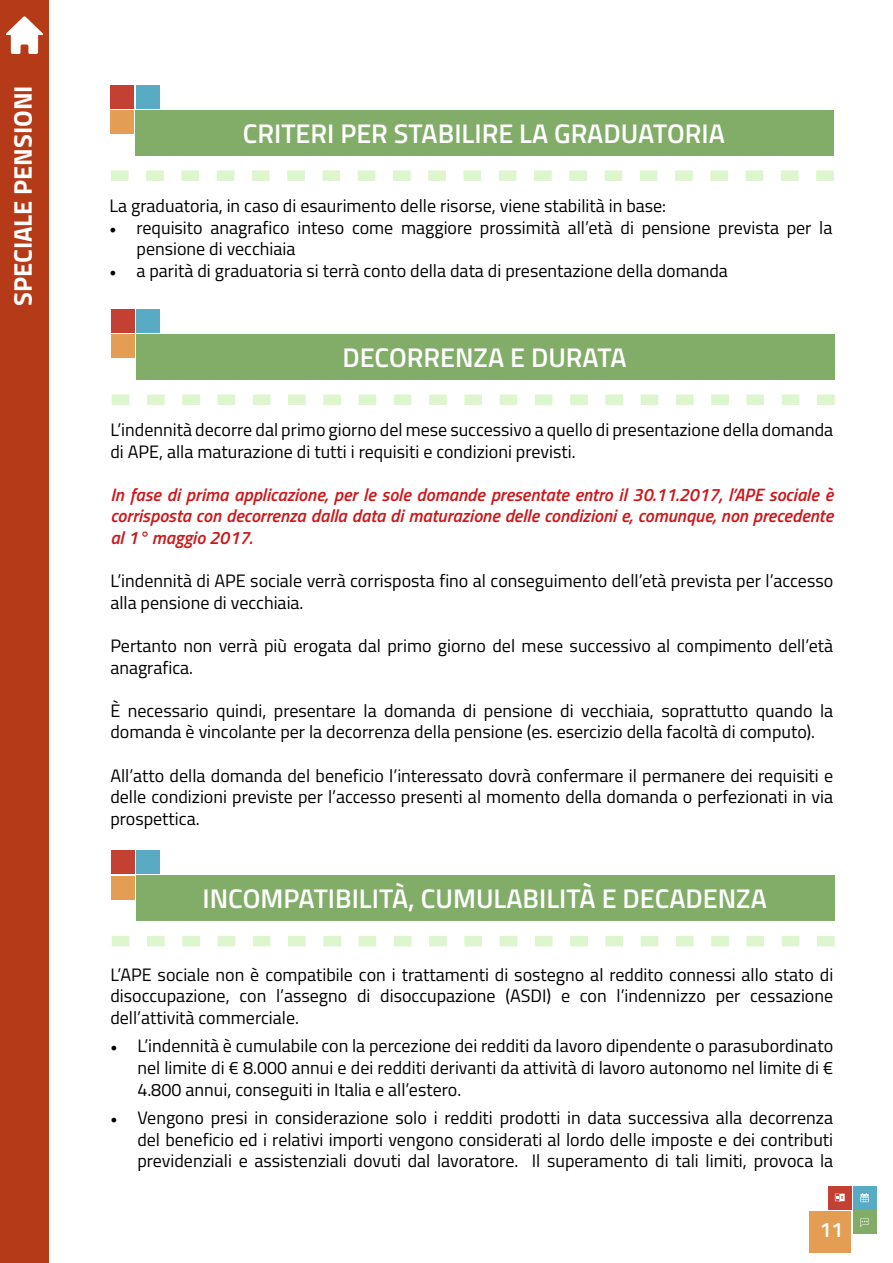
<style>
.page{position:relative;width:893px;height:1263px;background:#fff}
.page>*{position:absolute;margin:0;border:0;box-sizing:border-box;transform-origin:0 0}
.t1{font:600 27px "Titillium Web";color:#fff}
.t2{font:700 25.5px "Titillium Web";color:#fff}
.t3{font:600 21px "Titillium Web";color:#fff}
.t4{font:18px/21.6px "Titillium Web";color:#000}
.t5{font:italic 600 18px/21.6px "Titillium Web";color:#cd171a;text-align:justify}
.s1{font-family:"Minion Pro"}
</style>
<div class="page">
<div style="left:809px;top:1211px;width:42px;height:42px;background:#e39e54"></div>
<div style="left:828px;top:1186px;width:23px;height:23px;background:#c44033"></div>
<svg style="left:835px;top:1193px;width:10px;height:8px"></svg>
<div style="left:853px;top:1186px;width:23px;height:23px;background:#59abc4"></div>
<div style="left:853px;top:1211px;width:23px;height:23px;background:#82ad69"></div>
<svg style="left:860px;top:1193px;width:9px;height:9px"></svg>
<svg style="left:860px;top:1218px;width:9px;height:9px"></svg>
<div style="left:0;top:0;width:49px;height:1263px;background:#b53a18"></div>
<svg style="left:6px;top:16px;width:37px;height:38px"></svg>
<div style="left:110px;top:110px;width:24px;height:24px;background:#e39e54"></div>
<div style="left:110px;top:85px;width:24px;height:24px;background:#c44033"></div>
<div style="left:136px;top:85px;width:23px;height:24px;background:#59abc4"></div>
<div style="left:136px;top:110px;width:698px;height:45px;background:#82ad69"></div>
<svg style="left:111px;top:170px;width:723px;height:11px"></svg>
<div style="left:111px;top:334px;width:24px;height:24px;background:#e39e54"></div>
<div style="left:111px;top:309px;width:24px;height:24px;background:#c44033"></div>
<div style="left:137px;top:309px;width:23px;height:24px;background:#59abc4"></div>
<div style="left:137px;top:334px;width:698px;height:45px;background:#82ad69"></div>
<svg style="left:112px;top:394px;width:723px;height:11px"></svg>
<div style="left:111px;top:876px;width:24px;height:24px;background:#e39e54"></div>
<div style="left:111px;top:850px;width:24px;height:24px;background:#c44033"></div>
<div style="left:137px;top:850px;width:23px;height:24px;background:#59abc4"></div>
<div style="left:137px;top:876px;width:698px;height:45px;background:#82ad69"></div>
<svg style="left:112px;top:936px;width:723px;height:10px"></svg>
<h2 class="t2" style="left:3px;top:306px;width:222px;rotate:-90deg">SPECIALE PENSIONI</h2>
<h1 class="t1" style="left:243px;top:113px;width:484px">CRITERI PER STABILIRE LA GRADUATORIA</h1>
<p class="t4" style="left:110px;top:194px;width:558px">La graduatoria, in caso di esaurimento delle risorse, viene stabilità in base:</p>
<p class="t4" style="left:136px;top:216px;width:697px;text-indent:-27px"><span class="s1">•</span> requisito anagrafico inteso come maggiore prossimità all’età di pensione prevista per la pensione di vecchiaia</p>
<p class="t4" style="left:110px;top:259px;width:620px"><span class="s1">•</span> a parità di graduatoria si terrà conto della data di presentazione della domanda</p>
<h1 class="t1" style="left:343px;top:337px;width:286px">DECORRENZA E DURATA</h1>
<p class="t4" style="left:110px;top:418px;width:724px">L’indennità decorre dal primo giorno del mese successivo a quello di presentazione della domanda di APE, alla maturazione di tutti i requisiti e condizioni previsti.</p>
<p class="t5" style="left:110px;top:483px;width:724px">In fase di prima applicazione, per le sole domande presentate entro il 30.11.2017, l’APE sociale è corrisposta con decorrenza dalla data di maturazione delle condizioni e, comunque, non precedente al 1° maggio 2017.</p>
<p class="t4" style="left:110px;top:569px;width:724px">L’indennità di APE sociale verrà corrisposta fino al conseguimento dell’età prevista per l’accesso alla pensione di vecchiaia.</p>
<p class="t4" style="left:110px;top:634px;width:724px">Pertanto non verrà più erogata dal primo giorno del mese successivo al compimento dell’età anagrafica.</p>
<p class="t4" style="left:110px;top:699px;width:724px">È necessario quindi, presentare la domanda di pensione di vecchiaia, soprattutto quando la domanda è vincolante per la decorrenza della pensione (es. esercizio della facoltà di computo).</p>
<p class="t4" style="left:110px;top:764px;width:724px;text-align:justify">All’atto della domanda del beneficio l’interessato dovrà confermare il permanere dei requisiti e delle condizioni previste per l’accesso presenti al momento della domanda o perfezionati in via prospettica.</p>
<h1 class="t1" style="left:202px;top:879px;width:566px">INCOMPATIBILITÀ, CUMULABILITÀ E DECADENZA</h1>
<p class="t4" style="left:110px;top:963px;width:724px;text-align:justify">L’APE sociale non è compatibile con i trattamenti di sostegno al reddito connessi allo stato di disoccupazione, con l’assegno di disoccupazione (ASDI) e con l’indennizzo per cessazione dell’attività commerciale.</p>
<p class="t4" style="left:137px;top:1034px;width:697px;text-align:justify;text-indent:-27px"><span class="s1">•</span> L’indennità è cumulabile con la percezione dei redditi da lavoro dipendente o parasubordinato nel limite di € 8.000 annui e dei redditi derivanti da attività di lavoro autonomo nel limite di € 4.800 annui, conseguiti in Italia e all’estero.</p>
<p class="t4" style="left:137px;top:1106px;width:697px;text-align:justify;text-indent:-27px"><span class="s1">•</span> Vengono presi in considerazione solo i redditi prodotti in data successiva alla decorrenza del beneficio ed i relativi importi vengono considerati al lordo delle imposte e dei contributi previdenziali e assistenziali dovuti dal lavoratore. Il superamento di tali limiti, provoca la</p>
<p class="t3" style="left:820px;top:1214px;width:25px">11</p>
</div>
